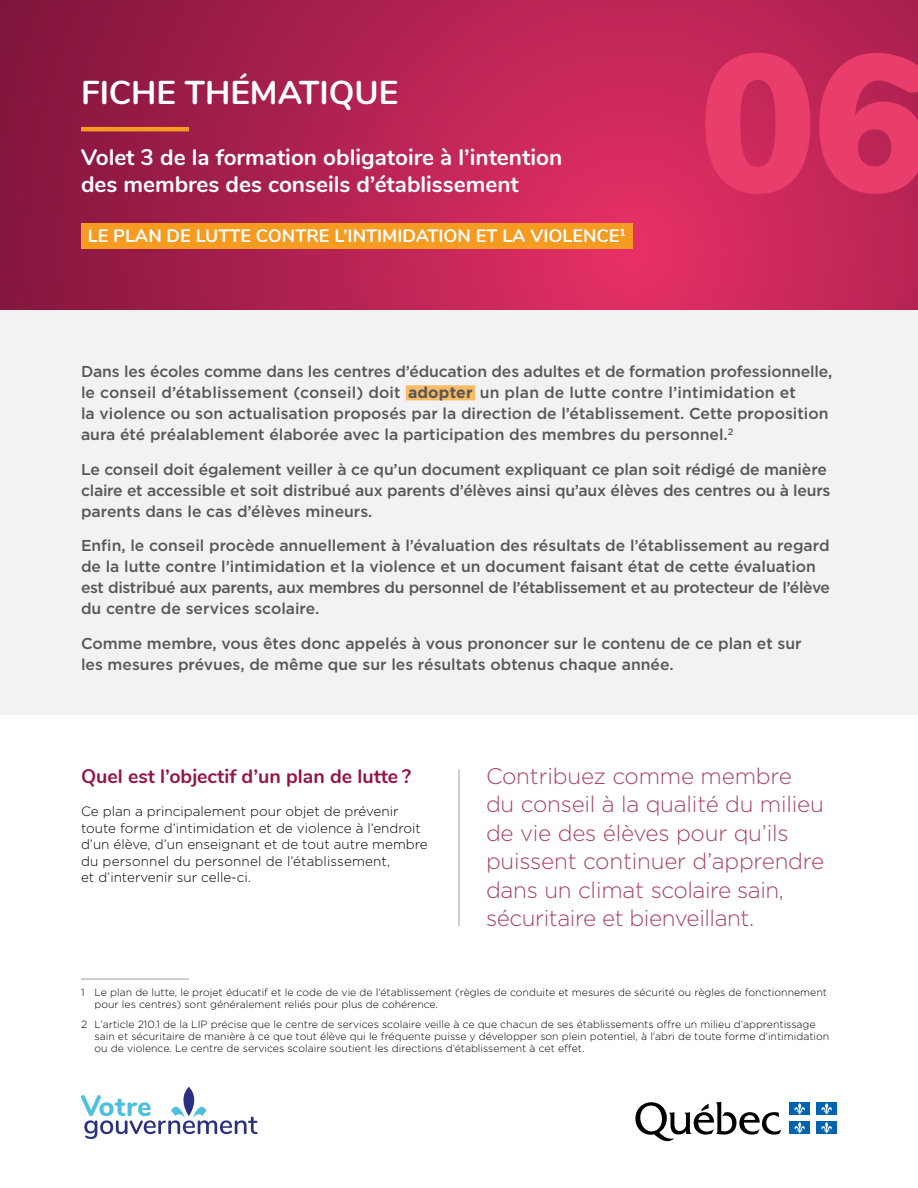
<style>
.page{position:relative;width:918px;height:1188px;background:#fff}
.page>*{position:absolute;margin:0;border:0;box-sizing:border-box;transform-origin:0 0}
.t1{font:900 195px "Nunito";color:#e93e6b}
.t2{font:700 33px "Nunito";color:#fff}
.t3{font:300 22.5px/28.5px "Gotham";letter-spacing:-.01em;color:#a64466}
.t4{font:700 22.5px/27px "Nunito";color:#fff}
.t5{font:700 19.5px "Nunito";color:#94134b}
.t6{font:700 18px "Nunito";color:#fff}
.t7{font:500 15.75px/21px "Gotham";color:#575756}
.t8{font:300 13.5px/16.5px "Gotham";color:#000}
.Note{font:300 10.5px/12px "Gotham";color:#000}
.s1{font-weight:700}
</style>
<div class="page">
<svg style="left:0;top:0;width:918px;height:310px;background:#b52352"></svg>
<hr style="left:81px;top:127px;width:108px;height:4px;background:#f59b21">
<div style="left:81px;top:223px;width:551px;height:25px;background:#f59b21"></div>
<hr style="left:81px;top:979px;width:108px;height:1px;background:#9d9d9c">
<img style="left:82px;top:1087px;width:175px;height:52px">
<img style="left:635px;top:1101px;width:202px;height:41px">
<div style="left:0;top:310px;width:918px;height:406px;background:#f2f2f2"></div>
<hr style="left:459px;top:770px;width:1px;height:156px;background:#9d9d9c">
<div style="left:406px;top:385px;width:69px;height:15px;background:#fabb64"></div>
<h1 class="t2" style="left:81px;top:69px;width:319px">FICHE THÉMATIQUE</h1>
<p class="t4" style="left:81px;top:143px;width:483px">Volet 3 de la formation obligatoire à l’intention des membres des conseils d’établissement</p>
<h1 class="t6" style="left:88px;top:223px;width:539px">LE PLAN DE LUTTE CONTRE L’INTIMIDATION ET LA VIOLENCE<sup>1</sup></h1>
<h1 class="t1" style="left:699px;top:-20px;width:233px">06</h1>
<p class="t7" style="left:81px;top:361px;width:753px">Dans les écoles comme dans les centres d’éducation des adultes et de formation professionnelle, le conseil d’établissement (conseil) doit <span class="s1">adopter</span> un plan de lutte contre l’intimidation et<br>la violence ou son actualisation proposés par la direction de l’établissement. Cette proposition aura été préalablement élaborée avec la participation des membres du personnel.<sup>2</sup></p>
<p class="t7" style="left:81px;top:458px;width:751px">Le conseil doit également veiller à ce qu’un document expliquant ce plan soit rédigé de manière claire et accessible et soit distribué aux parents d’élèves ainsi qu’aux élèves des centres ou à leurs parents dans le cas d’élèves mineurs.</p>
<p class="t7" style="left:81px;top:535px;width:751px">Enfin, le conseil procède annuellement à l’évaluation des résultats de l’établissement au regard de la lutte contre l’intimidation et la violence et un document faisant état de cette évaluation est distribué aux parents, aux membres du personnel de l’établissement et au protecteur de l’élève du centre de services scolaire.</p>
<p class="t7" style="left:81px;top:632px;width:722px">Comme membre, vous êtes donc appelés à vous prononcer sur le contenu de ce plan et sur les mesures prévues, de même que sur les résultats obtenus chaque année.</p>
<h2 class="t5" style="left:81px;top:762px;width:332px">Quel est l’objectif d’un plan de lutte ?</h2>
<p class="t8" style="left:81px;top:803px;width:348px">Ce plan a principalement pour objet de prévenir toute forme d’intimidation et de violence à l’endroit d’un élève, d’un enseignant et de tout autre membre du personnel du personnel de l’établissement,<br>et d’intervenir sur celle-ci.</p>
<h3 class="t3" style="left:486px;top:761px;width:340px">Contribuez comme membre du conseil à la qualité du milieu de vie des élèves pour qu’ils puissent continuer d’apprendre dans un climat scolaire sain, sécuritaire et bienveillant.</h3>
<p class="Note" style="left:94px;top:986px;width:734px;text-indent:-14px">1 Le plan de lutte, le projet éducatif et le code de vie de l’établissement (règles de conduite et mesures de sécurité ou règles de fonctionnement pour les centres) sont généralement reliés pour plus de cohérence.</p>
<p class="Note" style="left:94px;top:1018px;width:736px;text-indent:-14px">2 L’article 210.1 de la LIP précise que le centre de services scolaire veille à ce que chacun de ses établissements offre un milieu d’apprentissage sain et sécuritaire de manière à ce que tout élève qui le fréquente puisse y développer son plein potentiel, à l’abri de toute forme d’intimidation ou de violence. Le centre de services scolaire soutient les directions d’établissement à cet effet.</p>
</div>
